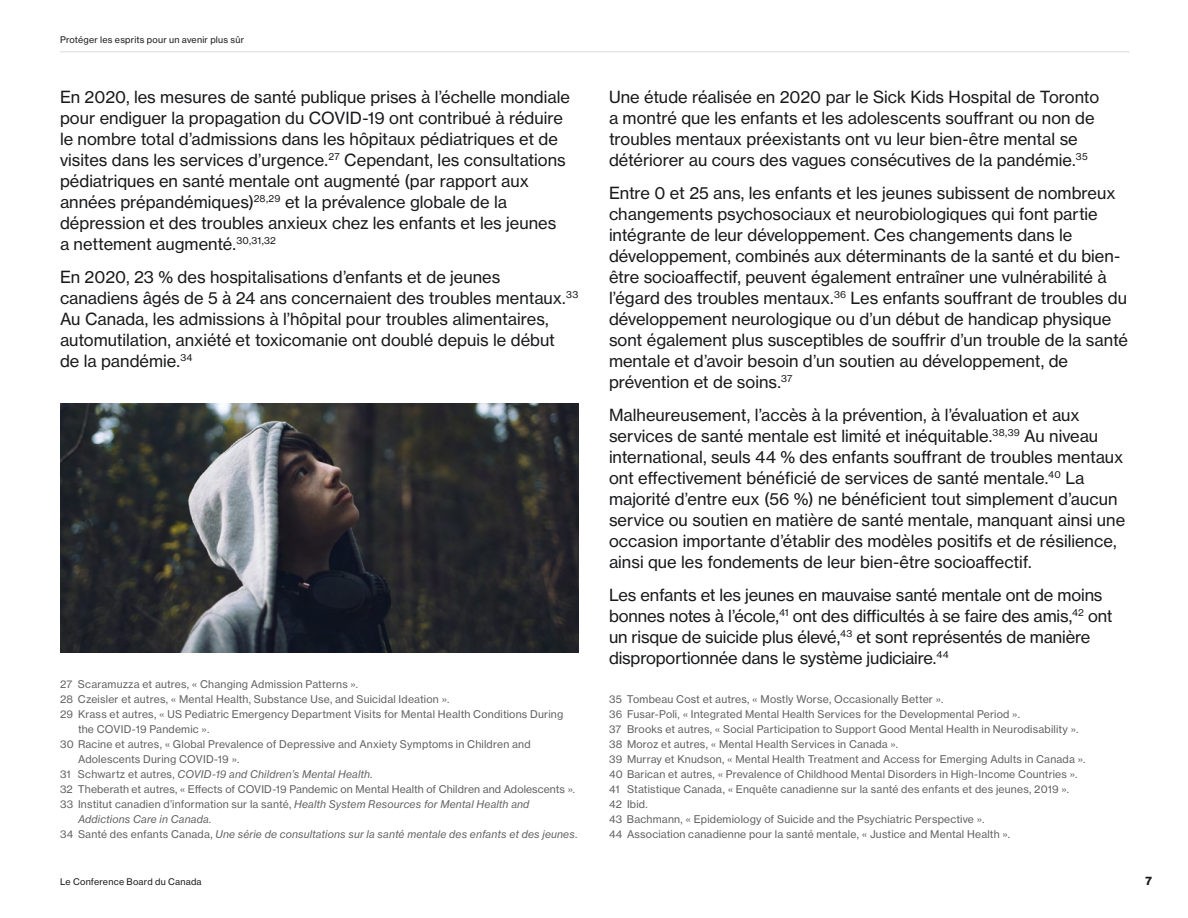
<style>
.page{position:relative;width:1188px;height:918px;background:#fff}
.page>*{position:absolute;margin:0;border:0;box-sizing:border-box;transform-origin:0 0}
.t1{font:16.5px/21px "N Haas Grotesk TX Pro 55 Rg";color:#191a1c}
.t2{font:12px "N Haas Grotesk DS Pro 75 Bd";color:#191a1c}
.t3{font:10.5px/15px "N Haas Grotesk TX Pro 55 Rg";letter-spacing:.015em;color:#636363}
.t4{font:10.5px/15px "N Haas Grotesk TX Pro 56 It";letter-spacing:.015em;color:#636363}
.t5{font:9px "N Haas Grotesk TX Pro 55 Rg";letter-spacing:.02em;color:#191a1c}
.s1{font-family:"N Haas Grotesk TX Pro 55 Rg"}
.s2{font-family:"N Haas Grotesk TX Pro 56 It"}
</style>
<div class="page">
<hr style="left:60px;top:51px;width:1070px;height:1px;background:#e6e6e6">
<img style="left:60px;top:404px;width:519px;height:248px">
<p class="t5" style="left:60px;top:34px;width:186px">Protéger les esprits pour un avenir plus sûr</p>
<p class="t1" style="left:60px;top:86px;width:512px">En 2020, les mesures de santé publique prises à l’échelle mondiale pour endiguer la propagation du COVID-19 ont contribué à réduire le nombre total d’admissions dans les hôpitaux pédiatriques et de visites dans les services d’urgence.<sup>27</sup> Cependant, les consultations pédiatriques en santé mentale ont augmenté (par rapport aux années prépandémiques)<sup>28,29</sup> et la prévalence globale de la dépression et des troubles anxieux chez les enfants et les jeunes<br>a nettement augmenté.<sup>30,31,32</sup></p>
<p class="t1" style="left:60px;top:266px;width:520px">En 2020, 23 % des hospitalisations d’enfants et de jeunes canadiens âgés de 5 à 24 ans concernaient des troubles mentaux.<sup>33<br></sup>Au Canada, les admissions à l’hôpital pour troubles alimentaires, automutilation, anxiété et toxicomanie ont doublé depuis le début de la pandémie.<sup>34</sup></p>
<p class="t3" style="left:60px;top:677px;width:300px">27 Scaramuzza et autres, « Changing Admission Patterns ».</p>
<p class="t3" style="left:60px;top:692px;width:391px">28 Czeisler et autres, « Mental Health, Substance Use, and Suicidal Ideation ».</p>
<p class="t3" style="left:60px;top:707px;width:505px">29 Krass et autres, « US Pediatric Emergency Department Visits for Mental Health Conditions During</p>
<p class="t3" style="left:78px;top:722px;width:133px">the COVID-19 Pandemic ».</p>
<p class="t3" style="left:60px;top:737px;width:472px">30 Racine et autres, « Global Prevalence of Depressive and Anxiety Symptoms in Children and</p>
<p class="t3" style="left:78px;top:752px;width:163px">Adolescents During COVID-19 ».</p>
<p class="t4" style="left:60px;top:767px;width:314px"><span class="s1">31 Schwartz et autres,</span> COVID-19 and Children’s Mental Health<span class="s1">.</span></p>
<p class="t3" style="left:60px;top:782px;width:517px">32 Theberath et autres, « Effects of COVID-19 Pandemic on Mental Health of Children and Adolescents ».<br>33 Institut canadien d’information sur la santé, <span class="s2">Health System Resources for Mental Health and</span></p>
<p class="t4" style="left:60px;top:812px;width:519px;text-indent:18px">Addictions Care in Canada<span class="s1">.<br>34 Santé des enfants Canada,</span> Une série de consultations sur la santé mentale des enfants et des jeunes<span class="s1">.</span></p>
<p class="t5" style="left:60px;top:876px;width:143px">Le Conference Board du Canada</p>
<p class="t1" style="left:609px;top:86px;width:492px">Une étude réalisée en 2020 par le Sick Kids Hospital de Toronto a montré que les enfants et les adolescents souffrant ou non de troubles mentaux préexistants ont vu leur bien-être mental se détériorer au cours des vagues consécutives de la pandémie.<sup>35</sup></p>
<p class="t1" style="left:609px;top:182px;width:521px">Entre 0 et 25 ans, les enfants et les jeunes subissent de nombreux changements psychosociaux et neurobiologiques qui font partie intégrante de leur développement. Ces changements dans le développement, combinés aux déterminants de la santé et du bien&shy;être socioaffectif, peuvent également entraîner une vulnérabilité à l’égard des troubles mentaux.<sup>36</sup> Les enfants souffrant de troubles du développement neurologique ou d’un début de handicap physique sont également plus susceptibles de souffrir d’un trouble de la santé mentale et d’avoir besoin d’un soutien au développement, de prévention et de soins.<sup>37</sup></p>
<p class="t1" style="left:609px;top:404px;width:518px">Malheureusement, l’accès à la prévention, à l’évaluation et aux services de santé mentale est limité et inéquitable.<sup>38,39</sup> Au niveau international, seuls 44 % des enfants souffrant de troubles mentaux ont effectivement bénéficié de services de santé mentale.<sup>40</sup> La majorité d’entre eux (56 %) ne bénéficient tout simplement d’aucun service ou soutien en matière de santé mentale, manquant ainsi une occasion importante d’établir des modèles positifs et de résilience, ainsi que les fondements de leur bien-être socioaffectif.</p>
<p class="t1" style="left:609px;top:584px;width:505px">Les enfants et les jeunes en mauvaise santé mentale ont de moins bonnes notes à l’école,<sup>41</sup> ont des difficultés à se faire des amis,<sup>42</sup> ont un risque de suicide plus élevé,<sup>43</sup> et sont représentés de manière disproportionnée dans le système judiciaire.<sup>44</sup></p>
<p class="t3" style="left:609px;top:692px;width:478px">35 Tombeau Cost et autres, « Mostly Worse, Occasionally Better ».<br>36 Fusar-Poli, « Integrated Mental Health Services for the Developmental Period ».<br>37 Brooks et autres, « Social Participation to Support Good Mental Health in Neurodisability ».<br>38 Moroz et autres, « Mental Health Services in Canada ».<br>39 Murray et Knudson, « Mental Health Treatment and Access for Emerging Adults in Canada ».<br>40 Barican et autres, « Prevalence of Childhood Mental Disorders in High-Income Countries ».<br>41 Statistique Canada, « Enquête canadienne sur la santé des enfants et des jeunes, 2019 ».<br>42 Ibid.<br>43 Bachmann, « Epidemiology of Suicide and the Psychiatric Perspective ».<br>44 Association canadienne pour la santé mentale, « Justice and Mental Health ».</p>
<p class="t2" style="left:1145px;top:874px;width:8px">7</p>
</div>
